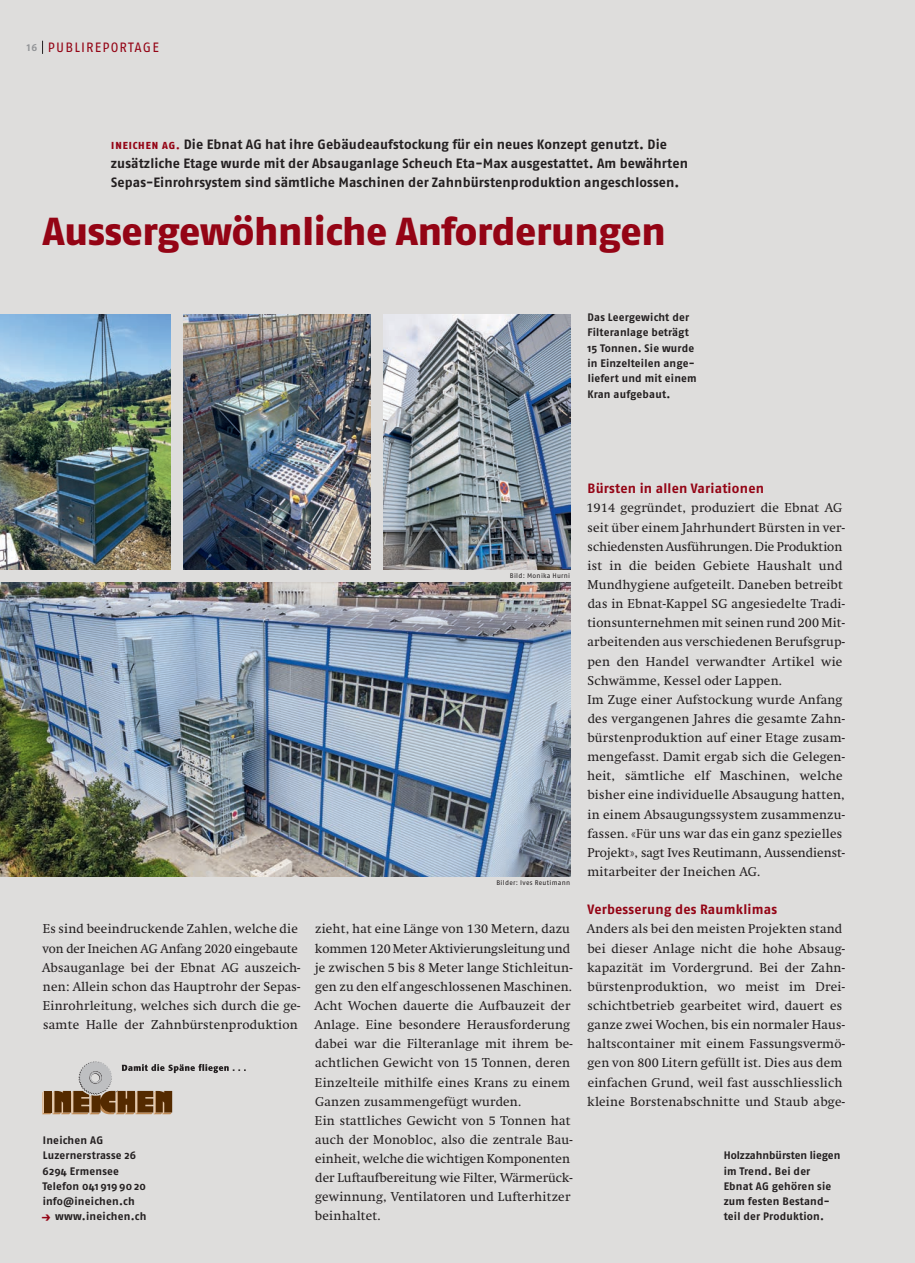
<style>
.page{position:relative;width:915px;height:1263px;background:#fff}
.page>*{position:absolute;margin:0;border:0;box-sizing:border-box;transform-origin:0 0}
.t1{font:800 39px "Fago OT";letter-spacing:-.01em;color:#940415}
.t2{font:700 13.5px/19.2px "Fago OT";letter-spacing:.01em;color:#231f20}
.t3{font:700 13.5px "Fago OT";letter-spacing:.015em;color:#940415}
.t4{font:13.5px "Fago OT";letter-spacing:.085em;color:#940415}
.t5{font:12.75px/19.2px "Swift";letter-spacing:.02em;color:#231f20}
.t6{font:700 10.8px/15.3px "Fago OT";letter-spacing:.015em;color:#231f20}
.t7{font:6.75px "Fago OT";letter-spacing:.045em;color:#231f20}
.s1{font-weight:700;font-size:10.2px;color:#939598}
.s2{font-weight:800;font-size:10.2px;color:#940415}
.s3{font-size:12px;color:#940415}
</style>
<div class="page">
<div style="left:0;top:0;width:914px;height:1263px;background:#dedddc"></div>
<svg style="left:42px;top:41px;width:1px;height:13px"></svg>
<svg style="left:43px;top:1061px;width:203px;height:53px"></svg>
<img style="left:0;top:583px;width:570px;height:293px">
<img style="left:0;top:315px;width:170px;height:255px">
<img style="left:183px;top:315px;width:187px;height:255px">
<img style="left:383px;top:315px;width:187px;height:255px">
<p class="t4" style="left:27px;top:39px;width:133px"><span class="s1">16</span> Publireportage</p>
<p class="t2" style="left:111px;top:134px;width:578px"><span class="s2">INEICHEN AG.</span> Die Ebnat AG hat ihre Gebäudeaufstockung für ein neues Konzept genutzt. Die zusätzliche Etage wurde mit der Absauganlage Scheuch Eta-Max ausgestattet. Am bewährten<br>Sepas-Einrohrsystem sind sämtliche Maschinen der Zahnbürstenproduktion angeschlossen.</p>
<h1 class="t1" style="left:43px;top:207px;width:624px">Aussergewöhnliche Anforderungen</h1>
<p class="t6" style="left:587px;top:310px;width:111px">Das Leergewicht der<br>Filteranlage beträgt<br>15 Tonnen. Sie wurde in Einzelteilen ange&shy;liefert und mit einem<br>Kran aufgebaut.</p>
<p class="t7" style="left:509px;top:572px;width:62px">Bild: Monika Hurni</p>
<p class="t7" style="left:496px;top:878px;width:75px">Bilder: Ives Reutimann</p>
<p class="t5" style="left:42px;top:919px;width:260px">Es sind beeindruckende Zahlen, welche die von der Ineichen AG Anfang 2020 eingebaute Absauganlage bei der Ebnat AG auszeich&shy;nen: Allein schon das Hauptrohr der Sepas-Einrohrleitung, welches sich durch die ge&shy;samte Halle der Zahnbürstenproduktion</p>
<p class="t5" style="left:314px;top:919px;width:260px">zieht, hat eine Länge von 130 Metern, dazu kommen 120 Meter Aktivierungsleitung und je zwischen 5 bis 8 Meter lange Stichleitun&shy;gen zu den elf angeschlossenen Maschinen.<br>Acht Wochen dauerte die Aufbauzeit der Anlage. Eine besondere Herausforderung dabei war die Filteranlage mit ihrem be&shy;achtlichen Gewicht von 15 Tonnen, deren Einzelteile mithilfe eines Krans zu einem Ganzen zusammengefügt wurden.<br>Ein stattliches Gewicht von 5 Tonnen hat auch der Monobloc, also die zentrale Bau&shy;einheit, welche die wichtigen Komponenten der Luftaufbereitung wie Filter, Wärmerück&shy;gewinnung, Ventilatoren und Lufterhitzer beinhaltet.</p>
<p class="t6" style="left:42px;top:1132px;width:105px">Ineichen AG<br>Luzernerstrasse 26<br>6294 Ermensee<br>Telefon 041 919 90 20 info@ineichen.ch</p>
<p class="t6" style="left:41px;top:1209px;width:107px"><span class="s3">→</span> www.ineichen.ch</p>
<p class="t3" style="left:587px;top:480px;width:178px">Bürsten in allen Variationen</p>
<p class="t5" style="left:586px;top:499px;width:260px">1914 gegründet, produziert die Ebnat AG seit über einem Jahrhundert Bürsten in ver&shy;schiedensten Ausführungen. Die Produktion ist in die beiden Gebiete Haushalt und Mundhygiene aufgeteilt. Daneben betreibt das in Ebnat-Kappel SG angesiedelte Tradi&shy;tionsunternehmen mit seinen rund 200 Mit&shy;arbeitenden aus verschiedenen Berufsgrup&shy;pen den Handel verwandter Artikel wie Schwämme, Kessel oder Lappen.<br>Im Zuge einer Aufstockung wurde Anfang des vergangenen Jahres die gesamte Zahn&shy;bürstenproduktion auf einer Etage zusam&shy;mengefasst. Damit ergab sich die Gelegen&shy;heit, sämtliche elf Maschinen, welche bisher eine individuelle Absaugung hatten, in einem Absaugungssystem zusammenzu&shy;fassen. «Für uns war das ein ganz spezielles Projekt», sagt Ives Reutimann, Aussendienst&shy;mitarbeiter der Ineichen AG.</p>
<p class="t3" style="left:587px;top:901px;width:191px">Verbesserung des Raumklimas</p>
<p class="t5" style="left:586px;top:919px;width:260px">Anders als bei den meisten Projekten stand bei dieser Anlage nicht die hohe Absaug&shy;kapazität im Vordergrund. Bei der Zahn&shy;bürstenproduktion, wo meist im Drei&shy;schichtbetrieb gearbeitet wird, dauert es ganze zwei Wochen, bis ein normaler Haus&shy;haltscontainer mit einem Fassungsvermö&shy;gen von 800 Litern gefüllt ist. Dies aus dem einfachen Grund, weil fast ausschliesslich kleine Borstenabschnitte und Staub abge-</p>
<p class="t6" style="left:723px;top:1148px;width:118px">Holzzahnbürsten liegen im Trend. Bei der<br>Ebnat AG gehören sie zum festen Bestand&shy;teil der Produktion.</p>
</div>
